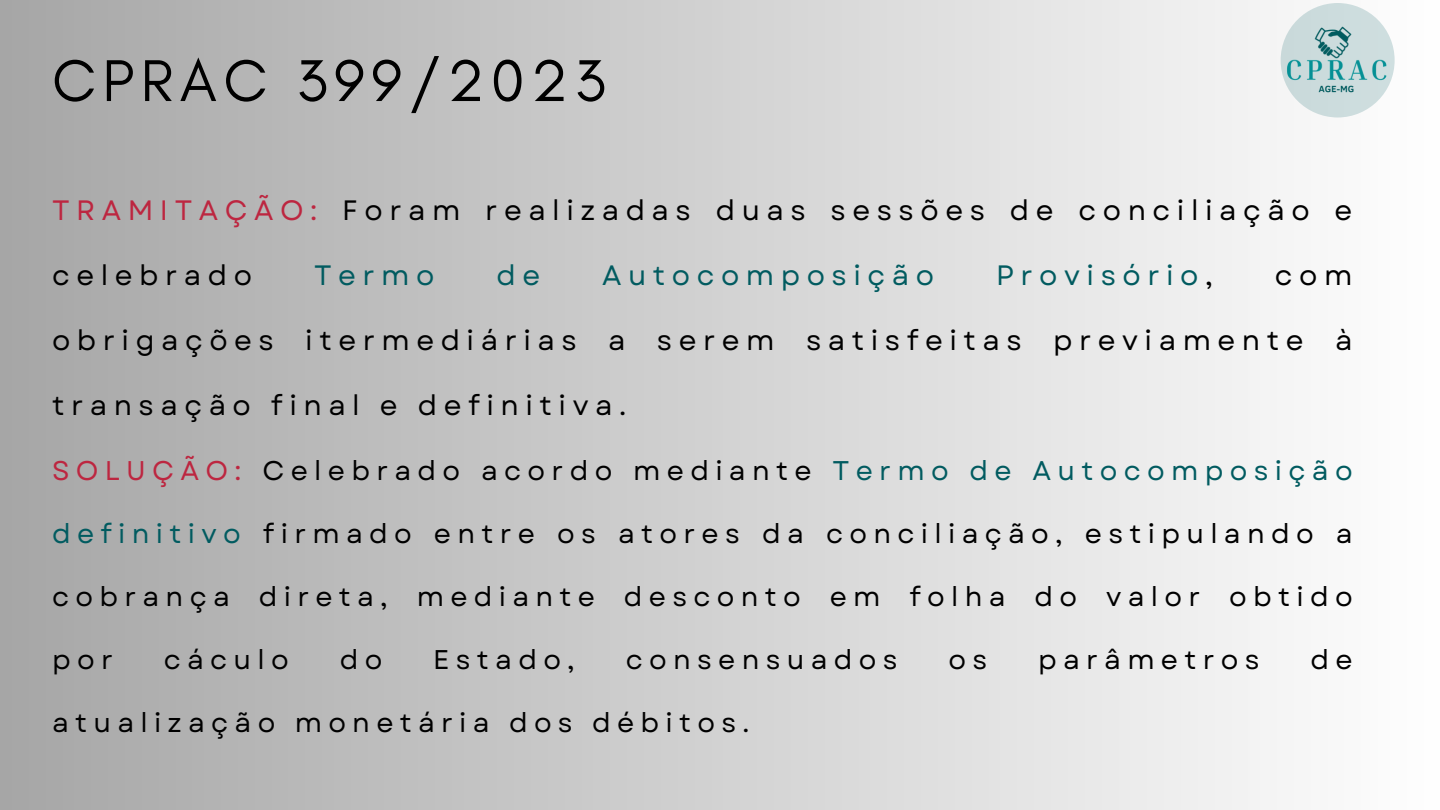
<style>
.page{position:relative;width:1440px;height:810px;background:#fff}
.page>*{position:absolute;margin:0;border:0;box-sizing:border-box;transform-origin:0 0}
.t1{font:60px "Glacial Indifference";letter-spacing:.11em;color:#000}
.t2{font:28px "Garet";letter-spacing:.235em;color:#000}
.t3{font:28px "Garet";letter-spacing:.235em;color:#015b60}
.t4{font:27px "Garet";letter-spacing:.235em;color:#000}
.s1{color:#bd2640}
.s2{color:#000}
.s3{color:#015b60}
</style>
<div class="page">
<div style="left:0;top:0;width:1440px;height:810px;background:linear-gradient(to right,#a6a6a6,#fefefe)"></div>
<div style="left:1281px;top:3px;width:114px;height:115px;background:#ccdcdd;border-radius:50%"></div>
<img style="left:1280px;top:27px;width:115px;height:67px">
<p class="t1" style="left:52px;top:44px;width:555px">CPRAC 399/2023</p>
<h1 class="t2" style="left:52px;top:190px;width:1302px"><span class="s1">TRAMITAÇÃO:</span> Foram realizadas duas sessões de conciliação e</h1>
<h1 class="t2" style="left:52px;top:255px;width:201px">celebrado</h1>
<h1 class="t3" style="left:314px;top:255px;width:122px">Termo</h1>
<h1 class="t3" style="left:497px;top:255px;width:45px">de</h1>
<h1 class="t3" style="left:602px;top:255px;width:333px">Autocomposição</h1>
<h1 class="t3" style="left:996px;top:255px;width:218px">Provisório<span class="s2">,</span></h1>
<h1 class="t2" style="left:1275px;top:255px;width:79px">com</h1>
<h1 class="t2" style="left:52px;top:320px;width:1302px">obrigações itermediárias a serem satisfeitas previamente à</h1>
<h1 class="t2" style="left:52px;top:385px;width:576px">transação final e definitiva.</h1>
<p class="t4" style="left:52px;top:451px;width:1302px"><span class="s1">SOLUÇÃO:</span> Celebrado acordo mediante <span class="s3">Termo de Autocomposição</span></p>
<p class="t4" style="left:52px;top:514px;width:1302px"><span class="s3">definitivo</span> firmado entre os atores da conciliação, estipulando a</p>
<p class="t4" style="left:52px;top:577px;width:1302px">cobrança direta, mediante desconto em folha do valor obtido</p>
<p class="t4" style="left:52px;top:640px;width:62px">por</p>
<p class="t4" style="left:164px;top:640px;width:127px">cáculo</p>
<p class="t4" style="left:340px;top:640px;width:44px">do</p>
<p class="t4" style="left:433px;top:640px;width:143px">Estado,</p>
<p class="t4" style="left:626px;top:640px;width:273px">consensuados</p>
<p class="t4" style="left:949px;top:640px;width:40px">os</p>
<p class="t4" style="left:1038px;top:640px;width:223px">parâmetros</p>
<p class="t4" style="left:1311px;top:640px;width:44px">de</p>
<p class="t4" style="left:52px;top:703px;width:699px">atualização monetária dos débitos.</p>
</div>
